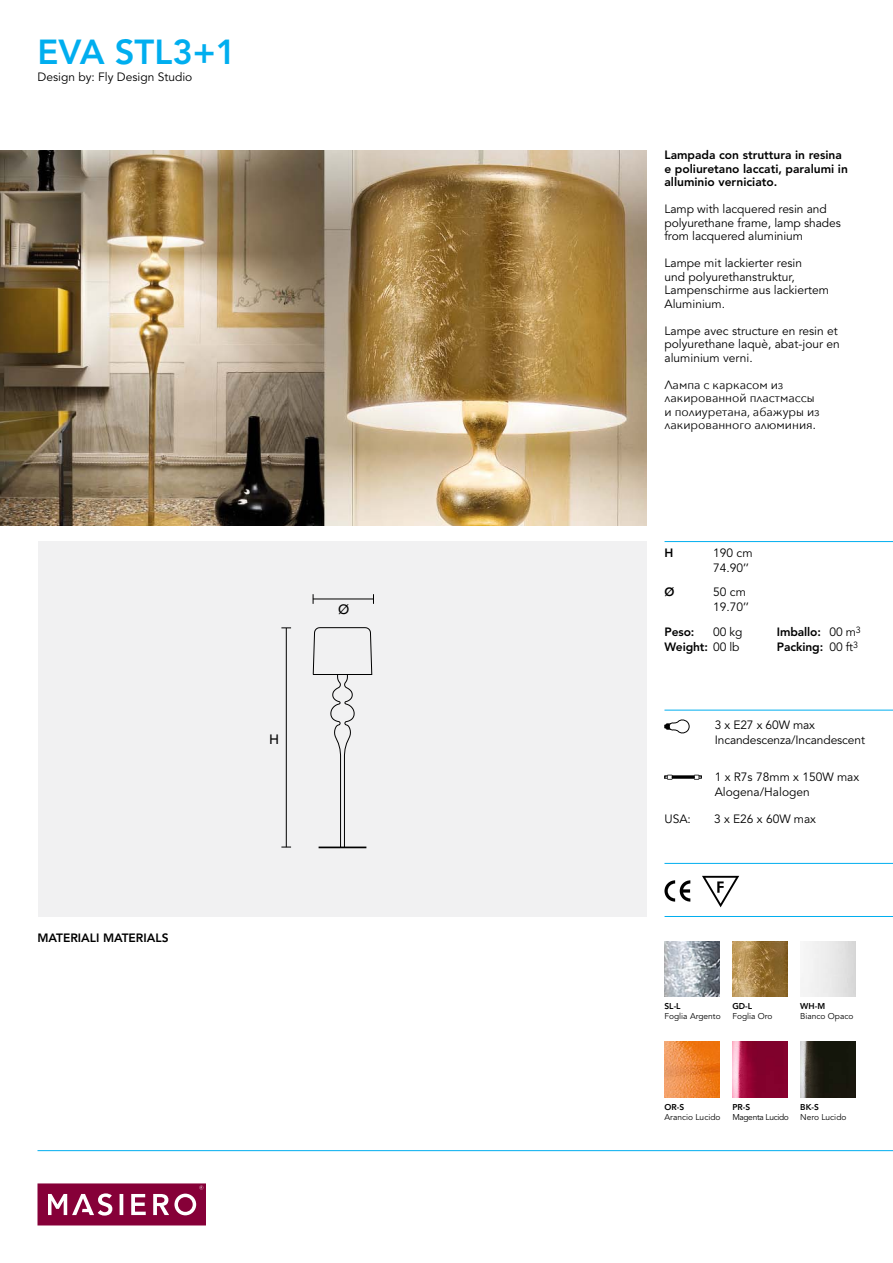
<style>
.page{position:relative;width:893px;height:1263px;background:#fff}
.page>*{position:absolute;margin:0;border:0;box-sizing:border-box;transform-origin:0 0}
.t1{font:800 34.5px "Avenir LT Std";color:#00aeef}
.t2{font:500 13.5px "Avenir LT Std";color:#000}
.t3{font:12px/13.5px "Avenir LT Std";color:#000}
.t4{font:800 12px/13.5px "Avenir LT Std";color:#000}
.t5{font:12px/13.5px "Avenir Next";color:#000}
.t6{font:8.4px "Avenir LT Std";color:#000}
.t7{font:800 8.4px "Avenir LT Std";color:#000}
.t8{font:8.4px "Avenir LT Std";letter-spacing:-.04em;color:#000}
.s1{font-weight:400}
</style>
<div class="page">
<svg style="left:38px;top:1183px;width:168px;height:42px;background:#9c2f5c"></svg>
<hr style="left:664px;top:710px;width:229px;height:1px;background:#00aeef">
<hr style="left:664px;top:863px;width:229px;height:1px;background:#00aeef">
<hr style="left:665px;top:541px;width:228px;height:1px;background:#00aeef">
<hr style="left:664px;top:916px;width:229px;height:1px;background:#00aeef">
<hr style="left:38px;top:1150px;width:855px;height:1px;background:#00aeef">
<img style="left:664px;top:941px;width:56px;height:55px">
<img style="left:664px;top:1042px;width:56px;height:55px">
<img style="left:732px;top:941px;width:56px;height:55px">
<img style="left:732px;top:1042px;width:56px;height:55px">
<img style="left:800px;top:1042px;width:55px;height:55px">
<img style="left:0;top:150px;width:646px;height:375px">
<svg style="left:664px;top:876px;width:75px;height:31px"></svg>
<div style="left:38px;top:542px;width:608px;height:375px;background:#f1f1f2"></div>
<div style="left:664px;top:776px;width:38px;height:2px;border:1px solid #000"></div>
<svg style="left:667px;top:775px;width:32px;height:4px"></svg>
<svg style="left:664px;top:719px;width:26px;height:15px"></svg>
<svg style="left:313px;top:627px;width:59px;height:221px"></svg>
<hr style="left:286px;top:628px;width:1px;height:219px;background:#000">
<hr style="left:313px;top:599px;width:60px;height:1px;background:#000">
<h1 class="t1" style="left:38px;top:31px;width:200px">eva STL3+1</h1>
<p class="t3" style="left:38px;top:70px;width:156px">Design by: Fly Design Studio</p>
<p class="t4" style="left:38px;top:931px;width:133px">MATERIALI MATERIALS</p>
<p class="t2" style="left:269px;top:731px;width:12px">H</p>
<p class="t2" style="left:338px;top:602px;width:13px">ø</p>
<p class="t4" style="left:664px;top:148px;width:185px">Lampada con struttura in resina e poliuretano laccati, paralumi in alluminio verniciato.</p>
<p class="t3" style="left:664px;top:203px;width:178px">Lamp with lacquered resin and polyurethane frame, lamp shades from lacquered aluminium</p>
<p class="t3" style="left:664px;top:257px;width:166px">Lampe mit lackierter resin<br>und polyurethanstruktur,<br>Lampenschirme aus lackiertem<br>Aluminium.</p>
<p class="t3" style="left:664px;top:324px;width:177px">Lampe avec structure en resin et polyurethane laquè, abat-jour en aluminium verni.</p>
<p class="t5" style="left:664px;top:377px;width:157px">Лампа с каркасом из лакированной пластмассы и полиуретана, абажуры из лакированного алюминия.</p>
<p class="t4" style="left:664px;top:546px;width:8px">h</p>
<p class="t3" style="left:713px;top:546px;width:41px;line-height:15px">190 cm<br>74.90’’</p>
<p class="t4" style="left:664px;top:586px;width:11px">Ø</p>
<p class="t3" style="left:713px;top:585px;width:37px;line-height:15px">50 cm<br>19.70’’</p>
<p class="t4" style="left:664px;top:625px;width:31px">Peso:</p>
<p class="t3" style="left:713px;top:625px;width:31px">00 kg</p>
<p class="t4" style="left:777px;top:625px;width:85px">Imballo: <span class="s1">00 m</span><sup>3</sup></p>
<p class="t4" style="left:664px;top:640px;width:77px">Weight: <span class="s1">00 lb</span></p>
<p class="t4" style="left:777px;top:640px;width:83px">Packing: <span class="s1">00 ft</span><sup>3</sup></p>
<p class="t3" style="left:715px;top:718px;width:152px;line-height:15px">3 x E27 x 60W max<br>Incandescenza/Incandescent</p>
<p class="t3" style="left:715px;top:770px;width:146px;line-height:15px">1 x r7s 78mm x 150W max<br>Alogena/Halogen</p>
<p class="t3" style="left:664px;top:812px;width:28px">USA:</p>
<p class="t3" style="left:714px;top:812px;width:103px">3 x E26 x 60W max</p>
<p class="t7" style="left:664px;top:1001px;width:16px">Sl-l</p>
<p class="t6" style="left:664px;top:1011px;width:58px">Foglia Argento</p>
<p class="t7" style="left:732px;top:1001px;width:21px">GD-L</p>
<p class="t6" style="left:732px;top:1011px;width:42px">Foglia Oro</p>
<p class="t7" style="left:800px;top:1001px;width:26px">WH-M</p>
<p class="t6" style="left:800px;top:1011px;width:55px">Bianco Opaco</p>
<p class="t7" style="left:664px;top:1102px;width:21px">OR-S</p>
<p class="t6" style="left:664px;top:1112px;width:58px">Arancio Lucido</p>
<p class="t7" style="left:732px;top:1102px;width:19px">PR-S</p>
<p class="t8" style="left:732px;top:1112px;width:58px">Magenta Lucido</p>
<p class="t7" style="left:800px;top:1102px;width:20px">BK-S</p>
<p class="t6" style="left:800px;top:1112px;width:48px">Nero Lucido</p>
</div>
